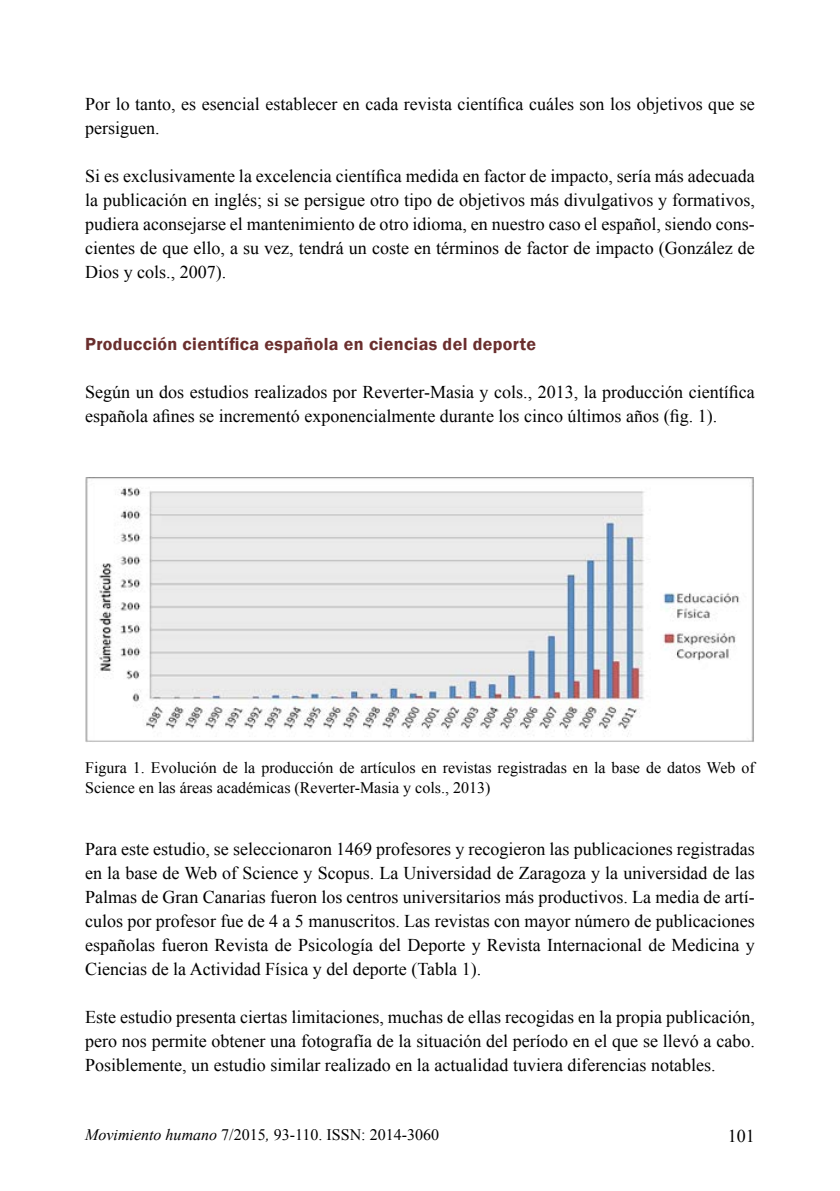
<style>
.page{position:relative;width:840px;height:1191px;background:#fff}
.page>*{position:absolute;margin:0;border:0;box-sizing:border-box;transform-origin:0 0}
.t1{font:18px/24px "Times New Roman";color:#000;text-align:justify}
.t2{font:600 18px "Franklin Gothic";letter-spacing:.02em;color:#6a2e2d}
.t3{font:16px/19.2px "Times New Roman";color:#000}
.t4{font:16px "Times New Roman";color:#000}
.s1{font-style:italic}
</style>
<div class="page">
<img style="left:85px;top:477px;width:669px;height:265px">
<p class="t1" style="left:85px;top:92px;width:670px">Por lo tanto, es esencial establecer en cada revista científica cuáles son los objetivos que se persiguen.</p>
<p class="t1" style="left:85px;top:164px;width:670px">Si es exclusivamente la excelencia científica medida en factor de impacto, sería más adecuada la publicación en inglés; si se persigue otro tipo de objetivos más divulgativos y formativos, pudiera aconsejarse el mantenimiento de otro idioma, en nuestro caso el español, siendo cons&shy;cientes de que ello, a su vez, tendrá un coste en términos de factor de impacto (González de Dios y cols., 2007).</p>
<p class="t2" style="left:85px;top:333px;width:452px">Producción científica española en ciencias del deporte</p>
<p class="t1" style="left:85px;top:380px;width:670px">Según un dos estudios realizados por Reverter-Masia y cols., 2013, la producción científica española afines se incrementó exponencialmente durante los cinco últimos años (fig. 1).</p>
<p class="t3" style="left:85px;top:758px;width:670px">Figura 1. Evolución de la producción de artículos en revistas registradas en la base de datos Web of<br>Science en las áreas académicas (Reverter-Masia y cols., 2013)</p>
<p class="t1" style="left:85px;top:836px;width:670px">Para este estudio, se seleccionaron 1469 profesores y recogieron las publicaciones registradas en la base de Web of Science y Scopus. La Universidad de Zaragoza y la universidad de las Palmas de Gran Canarias fueron los centros universitarios más productivos. La media de artí&shy;culos por profesor fue de 4 a 5 manuscritos. Las revistas con mayor número de publicaciones españolas fueron Revista de Psicología del Deporte y Revista Internacional de Medicina y Ciencias de la Actividad Física y del deporte (Tabla 1).</p>
<p class="t1" style="left:85px;top:1004px;width:671px">Este estudio presenta ciertas limitaciones, muchas de ellas recogidas en la propia publicación, pero nos permite obtener una fotografía de la situación del período en el que se llevó a cabo.<br>Posiblemente, un estudio similar realizado en la actualidad tuviera diferencias notables.</p>
<p class="t4" style="left:85px;top:1123px;width:355px"><span class="s1">Movimiento humano</span> 7/2015<span class="s1">,</span> 93-110. ISSN: 2014-3060</p>
<p class="t1" style="left:727px;top:1123px;width:28px">101</p>
</div>
